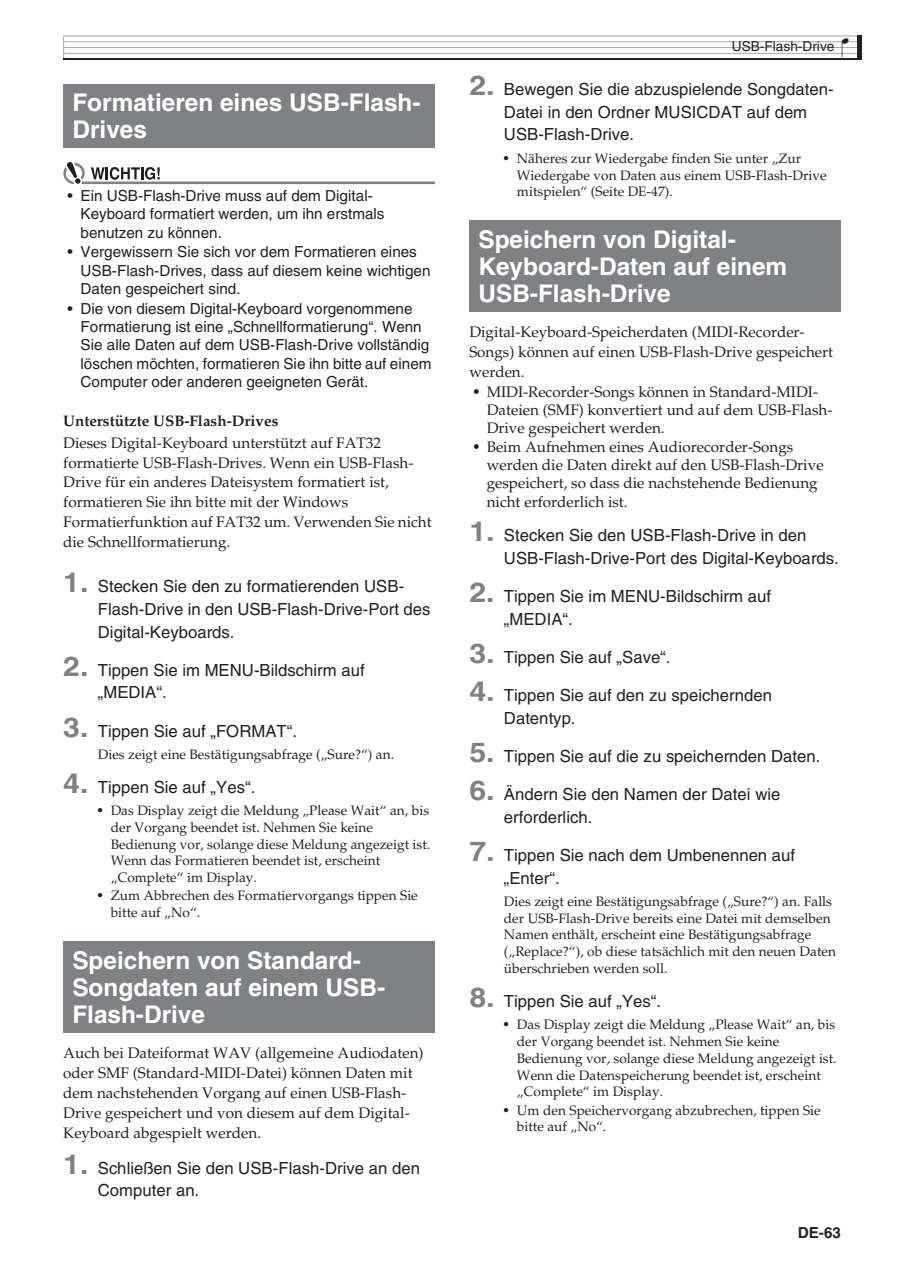
<style>
.page{position:relative;width:904px;height:1275px;background:#fff}
.page>*{position:absolute;margin:0;border:0;box-sizing:border-box;transform-origin:0 0}
.t1{font:700 24.32px/27.5px "Helvetica";color:#fff}
.t2{font:16.62px/22.9px "Helvetica";color:#231f20}
.t3{font:15.22px/19.8px "Palatino";color:#231f20}
.t4{font:15.22px/18.2px "Helvetica";color:#231f20}
.t5{font:700 15.22px "Palatino";color:#231f20}
.t6{font:700 15.22px "Helvetica";color:#231f20}
.t7{font:13.65px/16.8px "Palatino";color:#231f20}
.t8{font:13.65px "Helvetica";color:#231f20}
.s1{font-weight:700;font-size:27.47px;color:#7f8184}
.s2{font-family:"Helvetica"}
</style>
<div class="page">
<svg style="left:63px;top:35px;width:799px;height:25px;background:#777577"></svg>
<div style="left:64px;top:36px;width:797px;height:23px;background:#fff"></div>
<div style="left:63px;top:36px;width:798px;height:23px;border:1px solid #a8a9ad"></div>
<hr style="left:64px;top:41px;width:797px;height:1px;background:#a8a9ad">
<hr style="left:64px;top:47px;width:797px;height:1px;background:#a8a9ad">
<hr style="left:64px;top:53px;width:797px;height:1px;background:#a8a9ad">
<hr style="left:63px;top:58px;width:797px;height:1px;background:#231f20">
<hr style="left:857px;top:35px;width:4px;height:24px;background:#231f20">
<svg style="left:841px;top:38px;width:7px;height:19px"></svg>
<svg style="left:63px;top:162px;width:371px;height:22px"></svg>
<div style="left:63px;top:84px;width:371px;height:64px;background:#7f8184"></div>
<div style="left:63px;top:942px;width:371px;height:91px;background:#7f8184"></div>
<div style="left:469px;top:221px;width:371px;height:91px;background:#7f8184"></div>
<h1 class="t1" style="left:72px;top:88px;width:349px">Formatieren eines USB-Flash-<br>Drives</h1>
<p class="t4" style="left:81px;top:187px;width:305px;text-indent:-13px">• Ein USB-Flash-Drive muss auf dem Digital-<br>Keyboard formatiert werden, um ihn erstmals benutzen zu können.</p>
<p class="t4" style="left:81px;top:243px;width:351px;text-indent:-13px">• Vergewissern Sie sich vor dem Formatieren eines<br>USB-Flash-Drives, dass auf diesem keine wichtigen<br>Daten gespeichert sind.</p>
<p class="t4" style="left:81px;top:299px;width:352px;text-indent:-13px">• Die von diesem Digital-Keyboard vorgenommene Formatierung ist eine „Schnellformatierung“. Wenn Sie alle Daten auf dem USB-Flash-Drive vollständig löschen möchten, formatieren Sie ihn bitte auf einem Computer oder anderen geeigneten Gerät.</p>
<p class="t5" style="left:63px;top:412px;width:217px">Unterstützte USB-Flash-Drives</p>
<p class="t3" style="left:63px;top:433px;width:370px">Dieses Digital-Keyboard unterstützt auf FAT32 formatierte USB-Flash-Drives. Wenn ein USB-Flash-Drive für ein anderes Dateisystem formatiert ist, formatieren Sie ihn bitte mit der Windows Formatierfunktion auf FAT32 um. Verwenden Sie nicht die Schnellformatierung.</p>
<p class="t2" style="left:98px;top:575px;width:334px;text-indent:-35px"><span class="s1">1.</span> Stecken Sie den zu formatierenden USB-<br>Flash-Drive in den USB-Flash-Drive-Port des<br>Digital-Keyboards.</p>
<p class="t2" style="left:98px;top:658px;width:268px;text-indent:-35px"><span class="s1">2.</span> Tippen Sie im MENU-Bildschirm auf „MEDIA“.</p>
<p class="t2" style="left:63px;top:719px;width:235px"><span class="s1">3.</span> Tippen Sie auf „FORMAT“.</p>
<p class="t7" style="left:98px;top:746px;width:298px">Dies zeigt eine Bestätigungsabfrage („Sure?“) an.</p>
<p class="t2" style="left:63px;top:776px;width:193px"><span class="s1">4.</span> Tippen Sie auf „Yes“.</p>
<p class="t7" style="left:111px;top:802px;width:321px;text-indent:-13px"><span class="s2">•</span> Das Display zeigt die Meldung „Please Wait“ an, bis der Vorgang beendet ist. Nehmen Sie keine Bedienung vor, solange diese Meldung angezeigt ist.<br>Wenn das Formatieren beendet ist, erscheint „Complete“ im Display.</p>
<p class="t7" style="left:111px;top:888px;width:308px;text-indent:-13px"><span class="s2">•</span> Zum Abbrechen des Formatiervorgangs tippen Sie bitte auf „No“.</p>
<h1 class="t1" style="left:72px;top:946px;width:314px">Speichern von Standard-<br>Songdaten auf einem USB-<br>Flash-Drive</h1>
<p class="t3" style="left:63px;top:1043px;width:362px">Auch bei Dateiformat WAV (allgemeine Audiodaten) oder SMF (Standard-MIDI-Datei) können Daten mit dem nachstehenden Vorgang auf einen USB-Flash-Drive gespeichert und von diesem auf dem Digital-Keyboard abgespielt werden.</p>
<p class="t2" style="left:98px;top:1156px;width:323px;text-indent:-35px"><span class="s1">1.</span> Schließen Sie den USB-Flash-Drive an den<br>Computer an.</p>
<p class="t8" style="left:731px;top:38px;width:104px">USB-Flash-Drive</p>
<p class="t2" style="left:503px;top:77px;width:331px;text-indent:-35px"><span class="s1">2.</span> Bewegen Sie die abzuspielende Songdaten-<br>Datei in den Ordner MUSICDAT auf dem<br>USB-Flash-Drive.</p>
<p class="t7" style="left:516px;top:150px;width:311px;text-indent:-13px"><span class="s2">•</span> Näheres zur Wiedergabe finden Sie unter „Zur<br>Wiedergabe von Daten aus einem USB-Flash-Drive mitspielen“ (Seite DE-47).</p>
<h1 class="t1" style="left:478px;top:225px;width:310px">Speichern von Digital-<br>Keyboard-Daten auf einem<br>USB-Flash-Drive</h1>
<p class="t3" style="left:469px;top:323px;width:365px">Digital-Keyboard-Speicherdaten (MIDI-Recorder-<br>Songs) können auf einen USB-Flash-Drive gespeichert werden.</p>
<p class="t3" style="left:486px;top:383px;width:347px;line-height:18.2px;text-indent:-13px"><span class="s2">•</span> MIDI-Recorder-Songs können in Standard-MIDI-<br>Dateien (SMF) konvertiert und auf dem USB-Flash-<br>Drive gespeichert werden.</p>
<p class="t3" style="left:486px;top:438px;width:338px;line-height:18.2px;text-indent:-13px"><span class="s2">•</span> Beim Aufnehmen eines Audiorecorder-Songs werden die Daten direkt auf den USB-Flash-Drive gespeichert, so dass die nachstehende Bedienung nicht erforderlich ist.</p>
<p class="t2" style="left:503px;top:524px;width:336px;text-indent:-35px"><span class="s1">1.</span> Stecken Sie den USB-Flash-Drive in den<br>USB-Flash-Drive-Port des Digital-Keyboards.</p>
<p class="t2" style="left:503px;top:585px;width:268px;text-indent:-35px"><span class="s1">2.</span> Tippen Sie im MENU-Bildschirm auf „MEDIA“.</p>
<p class="t2" style="left:469px;top:646px;width:202px"><span class="s1">3.</span> Tippen Sie auf „Save“.</p>
<p class="t2" style="left:503px;top:684px;width:269px;text-indent:-35px"><span class="s1">4.</span> Tippen Sie auf den zu speichernden<br>Datentyp.</p>
<p class="t2" style="left:469px;top:744px;width:352px"><span class="s1">5.</span> Tippen Sie auf die zu speichernden Daten.</p>
<p class="t2" style="left:503px;top:783px;width:278px;text-indent:-35px"><span class="s1">6.</span> Ändern Sie den Namen der Datei wie erforderlich.</p>
<p class="t2" style="left:503px;top:843px;width:292px;text-indent:-35px"><span class="s1">7.</span> Tippen Sie nach dem Umbenennen auf „Enter“.</p>
<p class="t7" style="left:503px;top:893px;width:333px">Dies zeigt eine Bestätigungsabfrage („Sure?“) an. Falls der USB-Flash-Drive bereits eine Datei mit demselben Namen enthält, erscheint eine Bestätigungsabfrage („Replace?“), ob diese tatsächlich mit den neuen Daten überschrieben werden soll.</p>
<p class="t2" style="left:469px;top:990px;width:193px"><span class="s1">8.</span> Tippen Sie auf „Yes“.</p>
<p class="t7" style="left:516px;top:1016px;width:321px;text-indent:-13px"><span class="s2">•</span> Das Display zeigt die Meldung „Please Wait“ an, bis der Vorgang beendet ist. Nehmen Sie keine Bedienung vor, solange diese Meldung angezeigt ist.<br>Wenn die Datenspeicherung beendet ist, erscheint „Complete“ im Display.</p>
<p class="t7" style="left:516px;top:1102px;width:305px;text-indent:-13px"><span class="s2">•</span> Um den Speichervorgang abzubrechen, tippen Sie bitte auf „No“.</p>
<p class="t6" style="left:797px;top:1223px;width:45px">DE-63</p>
</div>
